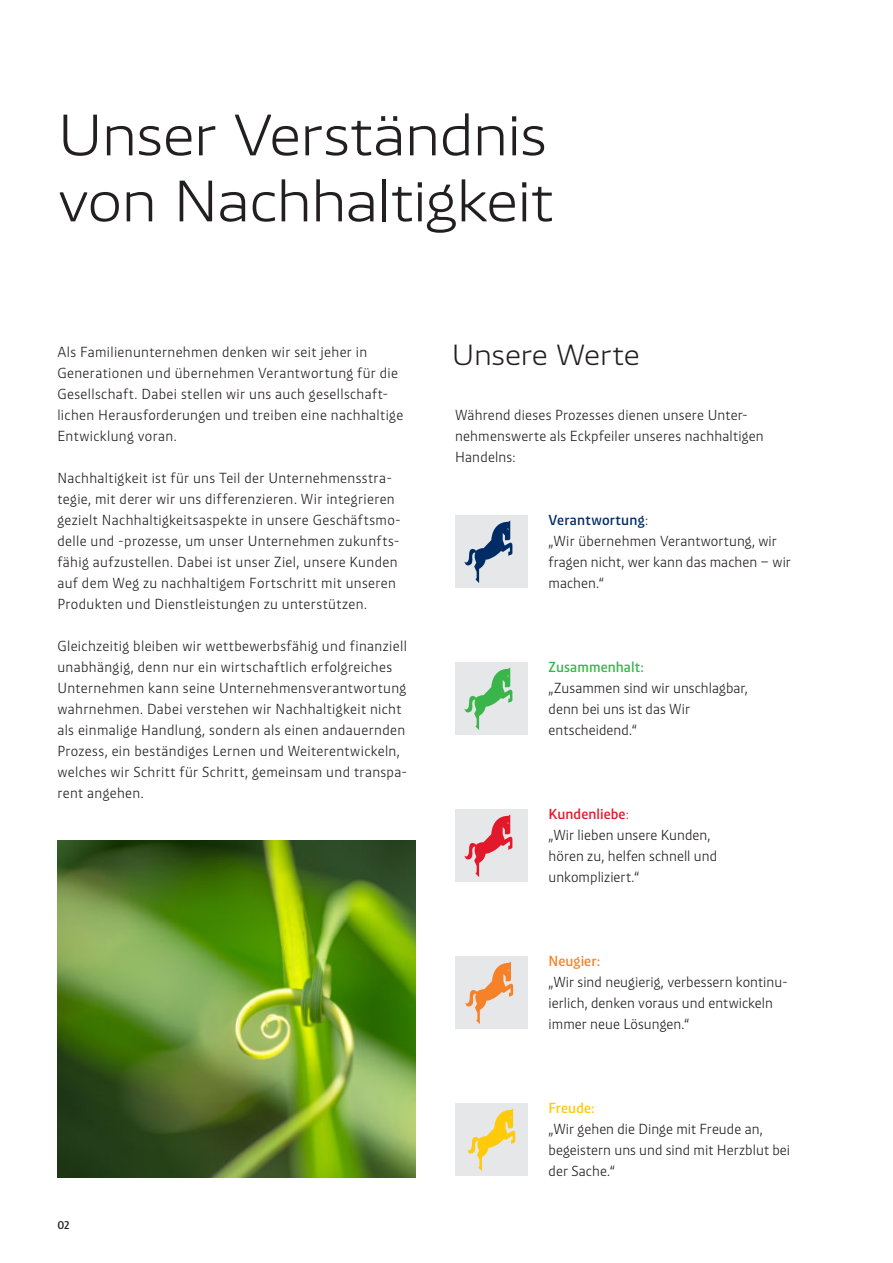
<style>
.page{position:relative;width:893px;height:1263px;background:#fff}
.page>*{position:absolute;margin:0;border:0;box-sizing:border-box;transform-origin:0 0}
.t1{font:300 expanded 60px/66px "Westfalen News Sans";letter-spacing:-.015em;color:#231f20}
.t2{font:300 expanded 30px "Westfalen News Sans";letter-spacing:-.01em;color:#231f20}
.t3{font:300 15px/21px "Westfalen News Sans";letter-spacing:.02em;color:#231f20}
.t4{font:600 15px "Westfalen News Sans";letter-spacing:.005em;color:#3ab54a}
.t5{font:600 15px "Westfalen News Sans";letter-spacing:.005em;color:#f58229}
.t6{font:600 15px "Westfalen News Sans";letter-spacing:.005em;color:#feca0a}
.t7{font:600 12px "Westfalen News Sans";color:#231f20}
.s1{font-weight:600;color:#002c65}
.s2{color:#002c65}
.s3{font-weight:600;color:#e2192b}
.s4{color:#e2192b}
</style>
<div class="page">
<div style="left:455px;top:516px;width:72px;height:72px;background:#e6e7e9"></div>
<svg style="left:464px;top:520px;width:48px;height:63px"></svg>
<div style="left:455px;top:663px;width:72px;height:72px;background:#e6e7e9"></div>
<svg style="left:464px;top:667px;width:48px;height:63px"></svg>
<div style="left:455px;top:810px;width:72px;height:72px;background:#e6e7e9"></div>
<svg style="left:464px;top:814px;width:48px;height:63px"></svg>
<div style="left:455px;top:957px;width:72px;height:72px;background:#e6e7e9"></div>
<svg style="left:465px;top:961px;width:48px;height:63px"></svg>
<div style="left:455px;top:1104px;width:72px;height:72px;background:#e6e7e9"></div>
<svg style="left:467px;top:1108px;width:48px;height:63px"></svg>
<img style="left:57px;top:840px;width:359px;height:337px">
<h1 class="t1" style="left:58px;top:107px;width:498px">Unser Verständnis von Nachhaltigkeit</h1>
<p class="t3" style="left:57px;top:343px;width:311px">Als Familienunternehmen denken wir seit jeher in</p>
<h2 class="t2" style="left:452px;top:343px;width:189px">Unsere Werte</h2>
<p class="t3" style="left:57px;top:364px;width:347px">Generationen und übernehmen Verantwortung für die Gesellschaft. Dabei stellen wir uns auch gesellschaft&shy;lichen Herausforderungen und treiben eine nachhaltige Entwicklung voran.</p>
<p class="t3" style="left:57px;top:469px;width:345px">Nachhaltigkeit ist für uns Teil der Unternehmensstra&shy;tegie, mit derer wir uns differenzieren. Wir integrieren gezielt Nachhaltigkeitsaspekte in unsere Geschäftsmo&shy;delle und -prozesse, um unser Unternehmen zukunfts&shy;fähig aufzustellen. Dabei ist unser Ziel, unsere Kunden auf dem Weg zu nachhaltigem Fortschritt mit unseren Produkten und Dienstleistungen zu unterstützen.</p>
<p class="t3" style="left:57px;top:637px;width:351px">Gleichzeitig bleiben wir wettbewerbsfähig und finanziell unabhängig, denn nur ein wirtschaftlich erfolgreiches Unternehmen kann seine Unternehmensverantwortung wahrnehmen. Dabei verstehen wir Nachhaltigkeit nicht als einmalige Handlung, sondern als einen andauernden Prozess, ein beständiges Lernen und Weiterentwickeln, welches wir Schritt für Schritt, gemeinsam und transpa&shy;rent angehen.</p>
<p class="t3" style="left:455px;top:406px;width:310px">Während dieses Prozesses dienen unsere Unter&shy;nehmenswerte als Eckpfeiler unseres nachhaltigen<br>Handelns:</p>
<p class="t3" style="left:549px;top:511px;width:244px"><span class="s1">Verantwortung</span><span class="s2">:<br></span>„Wir übernehmen Verantwortung, wir fragen nicht, wer kann das machen – wir machen.“</p>
<p class="t4" style="left:549px;top:661px;width:97px">Zusammenhalt:</p>
<p class="t3" style="left:549px;top:679px;width:201px">„Zusammen sind wir unschlagbar, denn bei uns ist das Wir entscheidend.“</p>
<p class="t3" style="left:549px;top:805px;width:170px"><span class="s3">Kundenliebe</span><span class="s4">:<br></span>„Wir lieben unsere Kunden, hören zu, helfen schnell und unkompliziert.“</p>
<p class="t5" style="left:549px;top:955px;width:53px">Neugier:</p>
<p class="t3" style="left:549px;top:973px;width:241px">„Wir sind neugierig, verbessern kontinu&shy;ierlich, denken voraus und entwickeln immer neue Lösungen.“</p>
<p class="t7" style="left:57px;top:1220px;width:14px">02</p>
<p class="t6" style="left:549px;top:1102px;width:48px">Freude:</p>
<p class="t3" style="left:549px;top:1120px;width:243px">„Wir gehen die Dinge mit Freude an, begeistern uns und sind mit Herzblut bei der Sache.“</p>
</div>
